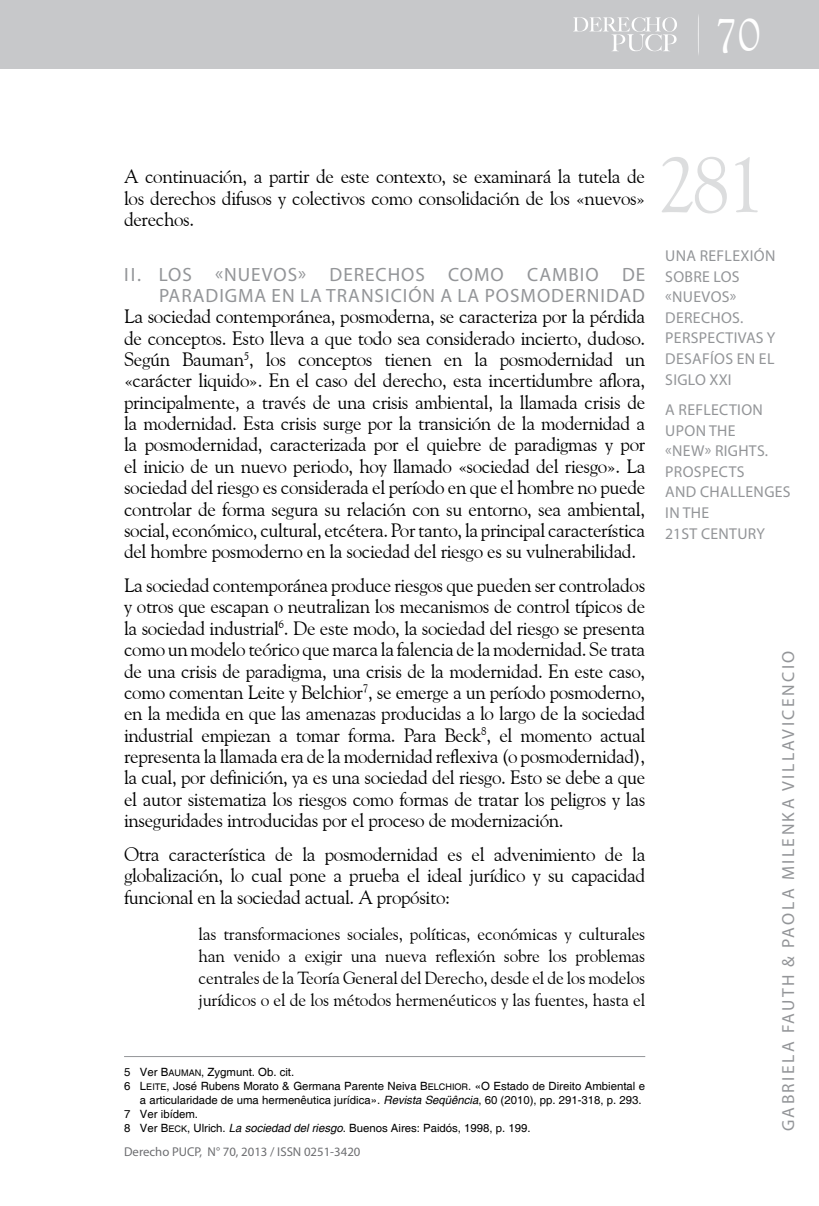
<style>
.page{position:relative;width:819px;height:1206px;background:#fff}
.page>*{position:absolute;margin:0;border:0;box-sizing:border-box;transform-origin:0 0}
.t1{font:78.75px "Goudy Old Style BT";color:#dcddde}
.t2{font:46.38px "Goudy Old Style BT";color:#fff}
.t3{font:19.25px/21.3px "Goudy Old Style BT";letter-spacing:-.02em;color:#000;text-align:justify}
.t4{font:19.25px/20.5px "Myriad Pro";letter-spacing:.05em;color:#939598;text-align:right}
.t5{font:17.5px/21.9px "Goudy Old Style BT";letter-spacing:-.01em;color:#000;text-align:justify}
.t6{font:17.5px "Myriad Pro";letter-spacing:.14em;color:#939598}
.t7{font:15.75px/20.7px "Myriad Pro";letter-spacing:.02em;color:#939598}
.t8{font:12.78px "Myriad Pro";color:#6d6e71}
.t9{font:11.38px "Helvetica";color:#000}
.s1{font-family:"Helvetica SC800"}
.s2{font-family:"Helvetica SC800";font-size:9.1px}
.s3{font-style:italic}
</style>
<div class="page">
<div style="left:0;top:0;width:819px;height:69px;background:#c7c8ca"></div>
<svg style="left:573px;top:17px;width:104px;height:34px"></svg>
<hr style="left:124px;top:1056px;width:521px;height:1px;background:#939598">
<h2 class="t2" style="left:714px;top:6px;width:47px">70</h2>
<p class="t3" style="left:124px;top:166px;width:522px">A continuación, a partir de este contexto, se examinará la tutela de los derechos difusos y colectivos como consolidación de los «nuevos» derechos.</p>
<p class="t4" style="left:124px;top:264px;width:522px">II . LOS «NUEVOS» DERECHOS COMO CAMBIO DE<br>PARADIGMA EN LA TRANSICIÓN A LA POSMODERNIDAD</p>
<p class="t3" style="left:124px;top:306px;width:522px">La sociedad contemporánea, posmoderna, se caracteriza por la pérdida de conceptos. Esto lleva a que todo sea considerado incierto, dudoso.<br>Según Bauman<sup>5</sup>, los conceptos tienen en la posmodernidad un «carácter liquido». En el caso del derecho, esta incertidumbre aflora, principalmente, a través de una crisis ambiental, la llamada crisis de la modernidad. Esta crisis surge por la transición de la modernidad a la posmodernidad, caracterizada por el quiebre de paradigmas y por el inicio de un nuevo periodo, hoy llamado «sociedad del riesgo». La sociedad del riesgo es considerada el período en que el hombre no puede controlar de forma segura su relación con su entorno, sea ambiental, social, económico, cultural, etcétera. Por tanto, la principal característica del hombre posmoderno en la sociedad del riesgo es su vulnerabilidad.</p>
<p class="t3" style="left:124px;top:574px;width:522px">La sociedad contemporánea produce riesgos que pueden ser controlados y otros que escapan o neutralizan los mecanismos de control típicos de la sociedad industrial<sup>6</sup>. De este modo, la sociedad del riesgo se presenta como un modelo teórico que marca la falencia de la modernidad. Se trata de una crisis de paradigma, una crisis de la modernidad. En este caso, como comentan Leite y Belchior<sup>7</sup>, se emerge a un período posmoderno, en la medida en que las amenazas producidas a lo largo de la sociedad industrial empiezan a tomar forma. Para Beck<sup>8</sup>, el momento actual representa la llamada era de la modernidad reflexiva (o posmodernidad), la cual, por definición, ya es una sociedad del riesgo. Esto se debe a que el autor sistematiza los riesgos como formas de tratar los peligros y las inseguridades introducidas por el proceso de modernización.</p>
<p class="t3" style="left:124px;top:843px;width:522px">Otra característica de la posmodernidad es el advenimiento de la globalización, lo cual pone a prueba el ideal jurídico y su capacidad funcional en la sociedad actual. A propósito:</p>
<p class="t5" style="left:198px;top:923px;width:448px">las transformaciones sociales, políticas, económicas y culturales han venido a exigir una nueva reflexión sobre los problemas centrales de la Teoría General del Derecho, desde el de los modelos jurídicos o el de los métodos hermenéuticos y las fuentes, hasta el</p>
<p class="t9" style="left:124px;top:1064px;width:172px">5 Ver <span class="s1">B</span><span class="s2">AUMAN</span>, Zygmunt. Ob. cit.</p>
<p class="t9" style="left:124px;top:1078px;width:522px">6 <span class="s1">L</span><span class="s2">EITE</span><span class="s1">,</span> José Rubens Morato &amp; Germana Parente Neiva <span class="s1">B</span><span class="s2">ELCHIOR</span><span class="s1">.</span> «O Estado de Direito Ambiental e</p>
<p class="t9" style="left:140px;top:1092px;width:503px">a articularidade de uma hermenêutica jurídica». <span class="s3">Revista Seqüência</span>, 60 (2010), pp. 291-318, p. 293.</p>
<p class="t9" style="left:124px;top:1106px;width:76px">7 Ver ibídem.</p>
<p class="t9" style="left:124px;top:1120px;width:408px">8 Ver <span class="s1">B</span><span class="s2">ECK</span>, Ulrich. <span class="s3">La sociedad del riesgo</span>. Buenos Aires: Paidós, 1998, p. 199.</p>
<p class="t8" style="left:124px;top:1144px;width:160px">DERECHO PUCP, N° 70, 2013 / ISSN</p>
<p class="t8" style="left:304px;top:1144px;width:58px">0251-3420</p>
<h1 class="t1" style="left:657px;top:136px;width:109px">281</h1>
<p class="t7" style="left:665px;top:245px;width:112px">UNA REFLEXIÓN<br>SOBRE LOS «NUEVOS»<br>DERECHOS.<br>PERSPECTIVAS Y<br>DESAFÍOS EN EL<br>SIGLO XXI</p>
<p class="t7" style="left:665px;top:399px;width:127px">A REFLECTION<br>UPON THE<br>«NEW» RIGHTS.<br>PROSPECTS<br>AND CHALLENGES<br>IN THE<br>21ST CENTURY</p>
<p class="t6" style="left:777px;top:1131px;width:482px;rotate:-90deg">GABRIELA FAUTH &amp; PAOLA M ILENKA VILLAVICENCIO</p>
</div>
